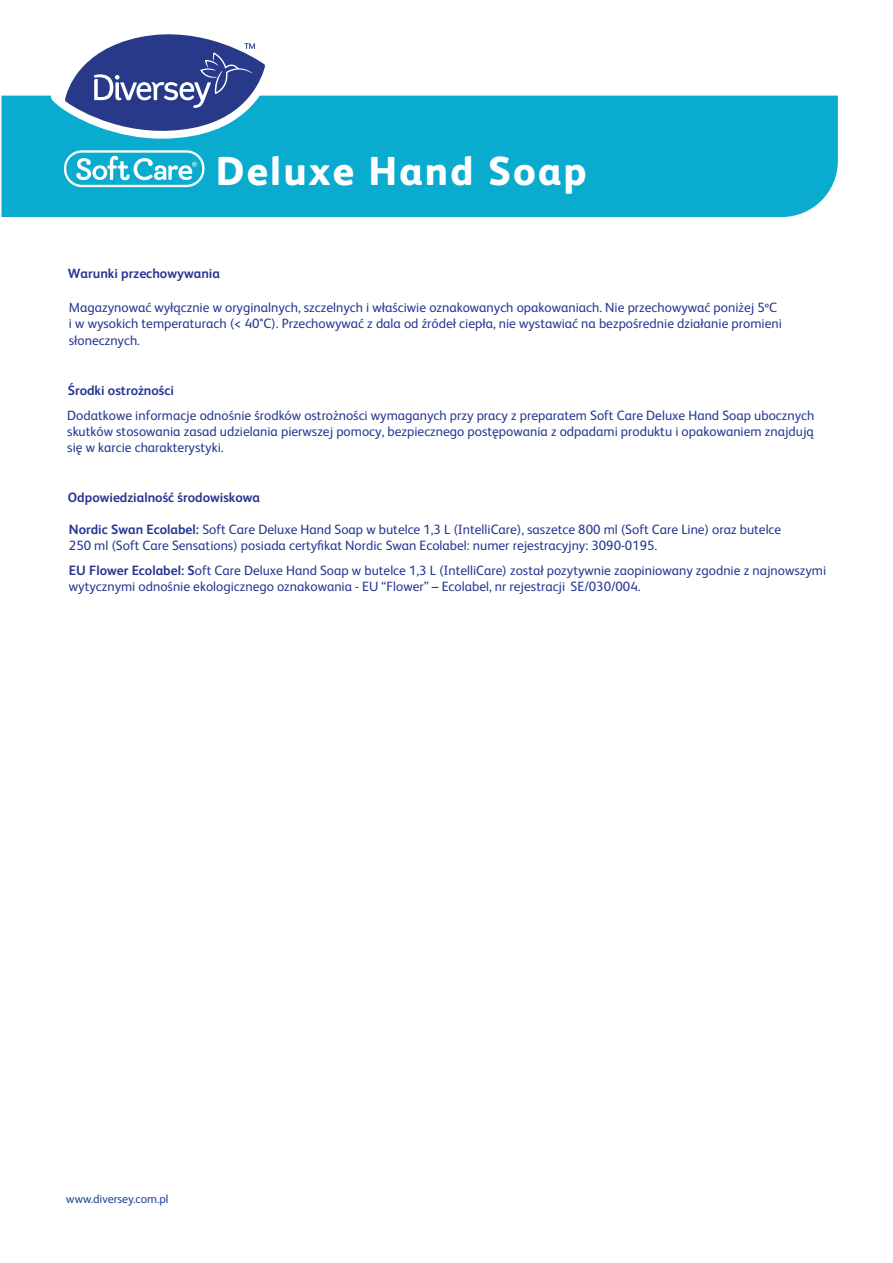
<style>
.page{position:relative;width:893px;height:1263px;background:#fff}
.page>*{position:absolute;margin:0;border:0;box-sizing:border-box;transform-origin:0 0}
.t1{font:800 40.5px "FS Albert Pro";letter-spacing:.055em;color:#fff}
.t2{font:13.5px/16.2px "FS Albert Pro";color:#263692}
.t3{font:700 13.5px "FS Albert Pro";color:#263692}
.t4{font:12px "FS Albert Pro";color:#1f4497}
.s1{font-weight:700}
</style>
<div class="page">
<div style="left:1px;top:96px;width:837px;height:121px;background:#09acce"></div>
<svg style="left:64px;top:150px;width:140px;height:37px"></svg>
<svg style="left:51px;top:34px;width:225px;height:106px"></svg>
<h1 class="t1" style="left:216px;top:139px;width:372px">Deluxe Hand Soap</h1>
<p class="t3" style="left:68px;top:264px;width:154px">Warunki przechowywania</p>
<p class="t2" style="left:69px;top:299px;width:714px">Magazynować wyłącznie w oryginalnych, szczelnych i właściwie oznakowanych opakowaniach. Nie przechowywać poniżej 5ºC i w wysokich temperaturach (&lt; 40°C). Przechowywać z dala od źródeł ciepła, nie wystawiać na bezpośrednie działanie promieni słonecznych.</p>
<p class="t3" style="left:68px;top:381px;width:108px">Środki ostrożności</p>
<p class="t2" style="left:67px;top:406px;width:749px;text-align:justify">Dodatkowe informacje odnośnie środków ostrożności wymaganych przy pracy z preparatem Soft Care Deluxe Hand Soap ubocznych skutków stosowania zasad udzielania pierwszej pomocy, bezpiecznego postępowania z odpadami produktu i opakowaniem znajdują się w karcie charakterystyki.</p>
<p class="t3" style="left:68px;top:488px;width:194px">Odpowiedzialność środowiskowa</p>
<p class="t2" style="left:69px;top:520px;width:714px"><span class="s1">Nordic Swan Ecolabel:</span> Soft Care Deluxe Hand Soap w butelce 1,3 L (IntelliCare), saszetce 800 ml (Soft Care Line) oraz butelce<br>250 ml (Soft Care Sensations) posiada certyfikat Nordic Swan Ecolabel: numer rejestracyjny: 3090-0195.</p>
<p class="t2" style="left:69px;top:561px;width:759px"><span class="s1">EU Flower Ecolabel: S</span>oft Care Deluxe Hand Soap w butelce 1,3 L (IntelliCare) został pozytywnie zaopiniowany zgodnie z najnowszymi wytycznymi odnośnie ekologicznego oznakowania - EU “Flower” – Ecolabel, nr rejestracji SE/030/004.</p>
<p class="t4" style="left:66px;top:1190px;width:104px">www.diversey.com.pl</p>
</div>
